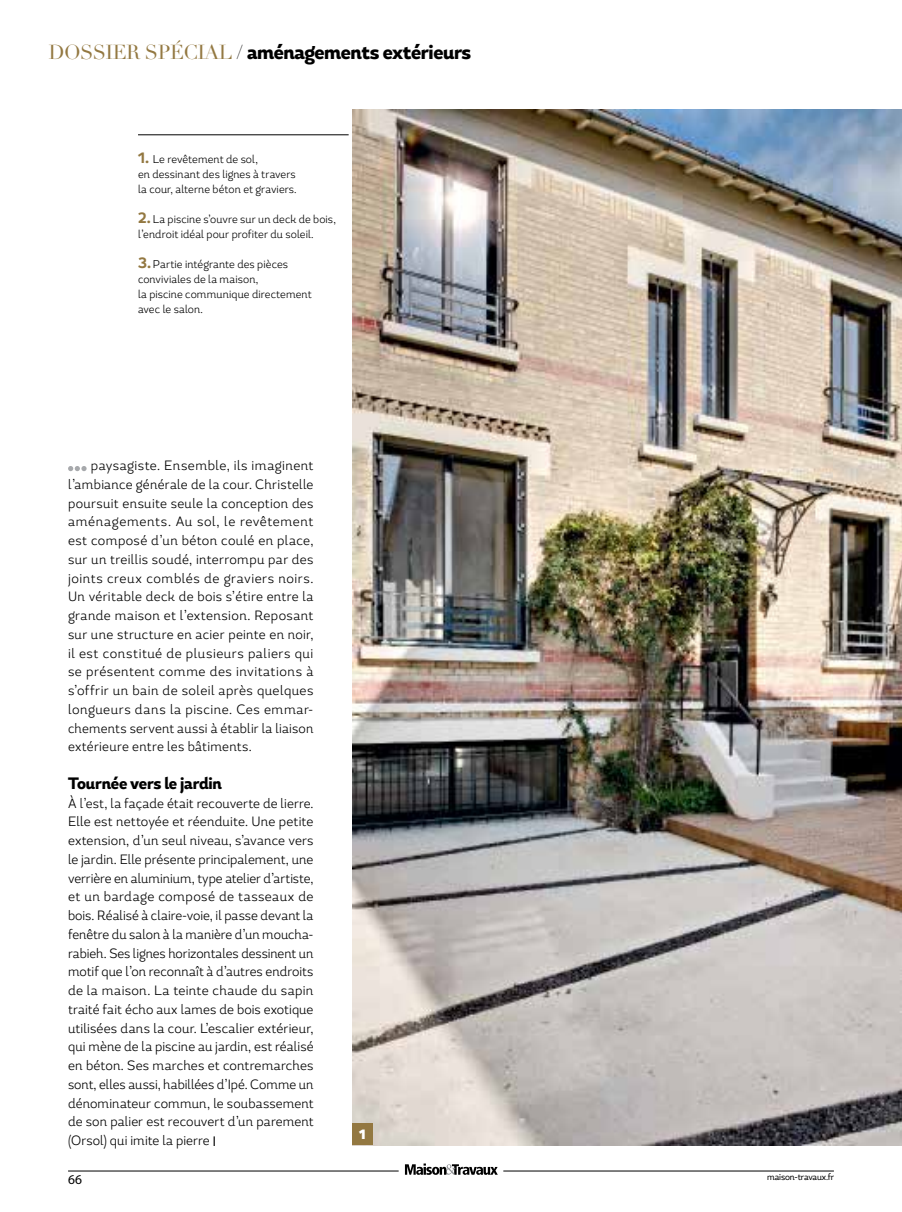
<style>
.page{position:relative;width:902px;height:1212px;background:#fff}
.page>*{position:absolute;margin:0;border:0;box-sizing:border-box;transform-origin:0 0}
.t1{font:800 19.95px "Magallanes Cond";letter-spacing:-.02em;color:#000}
.t2{font:800 16.5px "Magallanes Cond";letter-spacing:-.01em;color:#000}
.t3{font:300 13.5px/18.8px "Magallanes Cond";letter-spacing:.01em;color:#000;text-align:justify}
.t4{font:13.5px "Myriad Pro";color:#000}
.t5{font:900 13.5px "Magallanes Cond";color:#fff}
.t6{font:300 11.25px/15px "Magallanes Cond";letter-spacing:.005em;color:#000}
.t7{font:9px "Magallanes Cond";letter-spacing:-.02em;color:#000}
.s1{font-family:"Didot LH Roman Os F";font-weight:400;color:#937841}
.s2{font-family:"Didot LH Roman Os F";font-weight:400}
.s3{font-weight:700;font-size:15px;color:#937841}
.s4{font-family:"Myriad Pro";font-weight:400}
</style>
<div class="page">
<hr style="left:503px;top:1171px;width:330px;height:1px;background:#000">
<hr style="left:68px;top:1171px;width:330px;height:1px;background:#000">
<svg style="left:405px;top:1163px;width:92px;height:12px"></svg>
<img style="left:352px;top:110px;width:481px;height:1035px">
<div style="left:352px;top:1123px;width:21px;height:22px;background:#937841"></div>
<hr style="left:138px;top:135px;width:210px;height:1px;background:#000">
<svg style="left:68px;top:466px;width:19px;height:5px"></svg>
<img style="left:833px;top:110px;width:68px;height:1035px">
<h1 class="t1" style="left:48px;top:39px;width:424px"><span class="s1">DOSSIER SPÉCIAL</span> <span class="s2">/</span> aménagements extérieurs</h1>
<p class="t6" style="left:138px;top:152px;width:160px"><span class="s3">1.</span> Le revêtement de sol,<br>en dessinant des lignes à travers la cour, alterne béton et graviers.</p>
<p class="t6" style="left:138px;top:212px;width:199px"><span class="s3">2.</span> La piscine s’ouvre sur un deck de bois, l’endroit idéal pour profiter du soleil.</p>
<p class="t6" style="left:138px;top:257px;width:175px"><span class="s3">3.</span> Partie intégrante des pièces conviviales de la maison,<br>la piscine communique directement avec le salon.</p>
<p class="t3" style="left:68px;top:456px;width:247px;text-indent:23px">paysagiste. Ensemble, ils imaginent l’ambiance générale de la cour. Christelle poursuit ensuite seule la conception des aménagements. Au sol, le revêtement est composé d’un béton coulé en place, sur un treillis soudé, interrompu par des joints creux comblés de graviers noirs.<br>Un véritable deck de bois s’étire entre la grande maison et l’extension. Reposant sur une structure en acier peinte en noir, il est constitué de plusieurs paliers qui se présentent comme des invitations à s’offrir un bain de soleil après quelques longueurs dans la piscine. Ces emmar&shy;chements servent aussi à établir la liaison extérieure entre les bâtiments.</p>
<p class="t2" style="left:68px;top:772px;width:155px">Tournée vers le jardin</p>
<p class="t3" style="left:68px;top:794px;width:247px">À l’est, la façade était recouverte de lierre.<br>Elle est nettoyée et réenduite. Une petite extension, d’un seul niveau, s’avance vers le jardin. Elle présente principalement, une verrière en aluminium, type atelier d’artiste, et un bardage composé de tasseaux de bois. Réalisé à claire-voie, il passe devant la fenêtre du salon à la manière d’un moucha&shy;rabieh. Ses lignes horizontales dessinent un motif que l’on reconnaît à d’autres endroits de la maison. La teinte chaude du sapin traité fait écho aux lames de bois exotique utilisées dans la cour. L’escalier extérieur, qui mène de la piscine au jardin, est réalisé en béton. Ses marches et contremarches sont, elles aussi, habillées d’Ipé. Comme un dénominateur commun, le soubassement de son palier est recouvert d’un parement (Orsol) qui imite la pierre <span class="s4">l</span></p>
<p class="t5" style="left:359px;top:1125px;width:8px">1</p>
<p class="t4" style="left:68px;top:1171px;width:15px">66</p>
<p class="t7" style="left:767px;top:1172px;width:68px">maison-travaux.fr</p>
</div>
